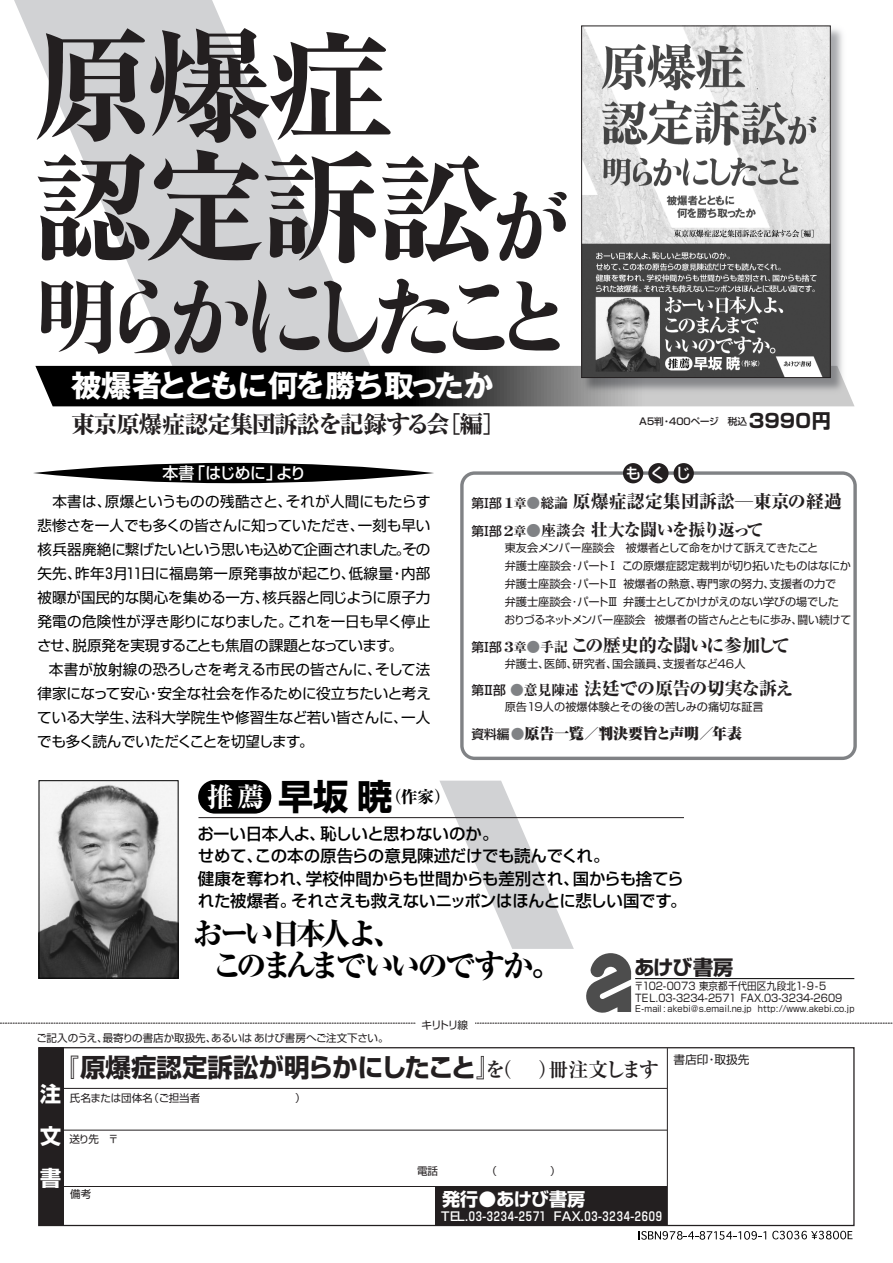
<style>
.page{position:relative;width:893px;height:1263px;background:#fff}
.page>*{position:absolute;margin:0;border:0;box-sizing:border-box;transform-origin:0 0}
.t1{font:800 30.9px/31.7px "Ryumin";letter-spacing:-.135em;color:#000}
.t2{font:700 30.3px "Gothic MB101";letter-spacing:-.055em;color:#fff}
.t3{font:700 25.5px "Shin Go";color:#231f20}
.t4{font:800 23.85px "Ryumin";letter-spacing:-.06em;color:#231f20}
.t5{font:700 21px/42.2px "Shin Go";color:#fff;text-align:justify}
.t6{font:700 20.1px "Shin Go";letter-spacing:-.025em;color:#231f20}
.t7{font:700 19.95px "Ryumin";letter-spacing:-.115em;color:#231f20}
.t8{font:800 18px "Ryumin";letter-spacing:-.015em;color:#231f20}
.t9{font:800 18px "Ryumin";letter-spacing:-.05em;color:#231f20}
.t10{font:800 18px "Ryumin";letter-spacing:-.04em;color:#231f20}
.t11{font:700 18px "Shin Go";color:#fff}
.t12{font:800 16.95px "Ryumin";letter-spacing:-.065em;color:#231f20}
.t13{font:800 16.8px "Ryumin";color:#000}
.t14{font:500 16.5px/22.5px "Shin Go";letter-spacing:-.02em;color:#000}
.t15{font:500 15.9px "Shin Go";letter-spacing:-.07em;color:#fff}
.t16{font:500 15.3px "Shin Go";color:#fff}
.t17{font:900 14.85px "Ryumin";color:#231f20}
.t18{font:14.55px/23.9px "Shin Go";letter-spacing:-.02em;color:#000;text-align:justify}
.t19{font:500 12.15px "Shin Go";letter-spacing:-.42em;color:#fff}
.t20{font:11.7px "Shin Go";color:#231f20}
.t21{font:11.1px/18px "Shin Go";color:#231f20}
.t22{font:10.65px "Shin Go";letter-spacing:-.11em;color:#231f20}
.t23{font:10.5px "Shin Go";color:#231f20}
.t24{font:10.5px/12.1px "Shin Go";color:#231f20;scale:.9 1}
.t25{font:500 9.6px "Shin Go";color:#231f20}
.t26{font:8.7px "Shin Go";color:#231f20;scale:.95 1}
.s1{font-weight:700;font-size:19.2px}
.s2{font-size:26.85px;color:#fff}
.s3{font-family:"Shin Go";font-weight:700;font-size:35.25px}
.s4{font-family:"Shin Go";font-weight:500;font-size:12.75px}
.s5{font-family:"Midashi Min MA31";font-weight:400;font-size:14.85px}
.s6{font-size:12.75px}
.s7{font-family:"Shin Go";font-weight:400;font-size:13.8px;color:#808285}
.s8{font-size:13.8px}
.s9{font-family:"Shin Go";font-weight:400;font-size:14.85px;color:#808285}
.s10{font-size:14.85px}
.s11{font-family:"Ryumin";font-size:19.95px}
</style>
<div class="page">
<svg style="left:439px;top:781px;width:135px;height:168px"></svg>
<div style="left:460px;top:471px;width:397px;height:289px;border:3px solid #808285;border-radius:13px"></div>
<div style="left:38px;top:1047px;width:817px;height:179px;border:1px solid #231f20"></div>
<div style="left:39px;top:1048px;width:25px;height:178px;background:#231f20"></div>
<hr style="left:667px;top:1048px;width:1px;height:177px;background:#231f20">
<hr style="left:63px;top:1088px;width:604px;height:1px;background:#231f20">
<hr style="left:63px;top:1186px;width:604px;height:1px;background:#231f20">
<hr style="left:63px;top:1130px;width:604px;height:1px;background:#231f20">
<hr style="left:198px;top:817px;width:486px;height:1px;background:#231f20">
<svg style="left:0;top:1023px;width:893px;height:1px"></svg>
<div style="left:416px;top:1017px;width:59px;height:13px;background:#fff"></div>
<div style="left:623px;top:463px;width:20px;height:20px;background:#231f20;border-radius:50%"></div>
<div style="left:648px;top:463px;width:21px;height:20px;background:#231f20;border-radius:50%"></div>
<div style="left:674px;top:463px;width:20px;height:20px;background:#231f20;border-radius:50%"></div>
<svg style="left:33px;top:463px;width:401px;height:20px;background:#232323"></svg>
<div style="left:436px;top:1187px;width:231px;height:38px;background:#231f20"></div>
<svg style="left:639px;top:1231px;width:127px;height:9px"></svg>
<svg style="left:772px;top:1231px;width:80px;height:8px"></svg>
<div style="left:198px;top:780px;width:73px;height:34px;background:#000;border-radius:17px"></div>
<svg style="left:14px;top:0;width:365px;height:366px"></svg>
<svg style="left:37px;top:28px;width:354px;height:115px"></svg>
<svg style="left:38px;top:150px;width:338px;height:113px"></svg>
<svg style="left:382px;top:156px;width:152px;height:106px"></svg>
<svg style="left:41px;top:281px;width:73px;height:73px"></svg>
<svg style="left:120px;top:279px;width:414px;height:75px"></svg>
<svg style="left:35px;top:366px;width:499px;height:40px;background:#111"></svg>
<img style="left:41px;top:782px;width:135px;height:194px">
<div style="left:39px;top:780px;width:139px;height:198px;border:1px solid #000"></div>
<svg style="left:586px;top:953px;width:45px;height:60px"></svg>
<img style="left:534px;top:25px;width:321px;height:382px">
<img style="left:583px;top:28px;width:246px;height:348px">
<div style="left:581px;top:26px;width:250px;height:352px;border:1px solid #231f20"></div>
<hr style="left:635px;top:978px;width:219px;height:1px;background:#000">
<h2 class="t2" style="left:71px;top:364px;width:424px">被爆者とともに何を勝ち取ったか</h2>
<h3 class="t4" style="left:71px;top:409px;width:437px">東京原爆症認定集団訴訟を記録する会［編］</h3>
<p class="t25" style="left:639px;top:415px;width:193px">A5判・400ページ 税込 <span class="s1">3990円</span></p>
<p class="t15" style="left:163px;top:462px;width:145px">本書「はじめに」より</p>
<p class="t16" style="left:626px;top:463px;width:41px">もく</p>
<p class="t16" style="left:676px;top:463px;width:17px">じ</p>
<p class="t18" style="left:37px;top:489px;width:395px;text-indent:15px">本書は、原爆というものの残酷さと、それが人間にもたらす悲惨さを一人でも多くの皆さんに知っていただき、一刻も早い核兵器廃絶に繋げたいという思いも込めて企画されました。その矢先、昨年３月１１日に福島第一原発事故が起こり、低線量・内部被曝が国民的な関心を集める一方、核兵器と同じように原子力発電の危険性が浮き彫りになりました。これを一日も早く停止させ、脱原発を実現することも焦眉の課題となっています。</p>
<p class="t18" style="left:37px;top:656px;width:395px;text-indent:12px">本書が放射線の恐ろしさを考える市民の皆さんに、そして法律家になって安心・安全な社会を作るために役立ちたいと考えている大学生、法科大学院生や修習生など若い皆さんに、一人でも多く読んでいただくことを切望します。</p>
<p class="t13" style="left:207px;top:786px;width:245px"><span class="s2">推薦</span><span class="s3">早坂暁</span>（作家）</p>
<p class="t8" style="left:471px;top:490px;width:372px"><span class="s4">第Ⅰ部</span> <span class="s5">1</span><span class="s6">章</span><span class="s7">●</span><span class="s8">総論</span>原爆症認定集団訴訟―東京の経過</p>
<p class="t12" style="left:471px;top:519px;width:294px"><span class="s4">第Ⅰ部</span> <span class="s5">2</span><span class="s6">章</span><span class="s9">●</span><span class="s10">座談会</span>壮大な闘いを振り返って</p>
<p class="t21" style="left:505px;top:538px;width:348px">東友会メンバー座談会 被爆者として命をかけて訴えてきたこと<br>弁護士座談会･パートⅠ この原爆症認定裁判が切り拓いたものはなにか弁護士座談会･パートⅡ 被爆者の熱意、専門家の努力、支援者の力で<br>弁護士座談会･パートⅢ 弁護士としてかけがえのない学びの場でしたおりづるネットメンバー座談会 被爆者の皆さんとともに歩み、闘い続けて</p>
<p class="t9" style="left:471px;top:634px;width:320px"><span class="s4">第Ⅰ部</span> <span class="s5">3</span><span class="s6">章</span><span class="s7">●</span><span class="s8">手記</span>この歴史的な闘いに参加して</p>
<p class="t21" style="left:505px;top:654px;width:242px">弁護士、医師、研究者、国会議員、支援者など46人</p>
<p class="t10" style="left:471px;top:677px;width:324px"><span class="s4">第Ⅱ部</span> <span class="s7">●</span><span class="s8">意見陳述</span>法廷での原告の切実な訴え</p>
<p class="t21" style="left:505px;top:697px;width:260px">原告19人の被爆体験とその後の苦しみの痛切な証言</p>
<p class="t17" style="left:471px;top:724px;width:272px"><span class="s4">資料編</span><span class="s7">●</span>原告一覧／判決要旨と声明／年表</p>
<p class="t14" style="left:198px;top:822px;width:490px">おーい日本人よ、恥しいと思わないのか。<br>せめて、この本の原告らの意見陳述だけでも読んでくれ。<br>健康を奪われ、学校仲間からも世間からも差別され、国からも捨てられた被爆者。それさえも救えないニッポンはほんとに悲しい国です。</p>
<h1 class="t1" style="left:213px;top:917px;width:351px;text-indent:-19px">おーい日本人よ、<br>このまんまでいいのですか。</h1>
<h3 class="t6" style="left:634px;top:954px;width:100px">あけび書房</h3>
<p class="t24" style="left:634px;top:979px;width:233px">〒102-0073 東京都千代田区九段北1-9-5<br>TEL.03-3234-2571 FAX.03-3234-2609</p>
<p class="t26" style="left:635px;top:1003px;width:232px">E-mail : akebi@s.email.ne.jp http://www.akebi.co.jp</p>
<p class="t23" style="left:37px;top:1030px;width:353px">ご記入のうえ、最寄りの書店か取扱先、あるいはあけび書房へご注文下さい。</p>
<p class="t22" style="left:422px;top:1017px;width:48px">キリトリ線</p>
<h3 class="t5" style="left:40px;top:1072px;width:23px">注文書</h3>
<h3 class="t3" style="left:55px;top:1050px;width:458px">『原爆症認定訴訟が明らかにしたこと』<span class="s11">を（</span></h3>
<h3 class="t7" style="left:538px;top:1057px;width:122px">）冊注文します</h3>
<p class="t23" style="left:70px;top:1091px;width:132px">氏名または団体名（ご担当者</p>
<p class="t23" style="left:295px;top:1091px;width:12px">）</p>
<p class="t23" style="left:69px;top:1132px;width:51px">送り先 〒</p>
<p class="t23" style="left:70px;top:1187px;width:23px">備考</p>
<p class="t23" style="left:417px;top:1164px;width:23px">電話</p>
<p class="t23" style="left:487px;top:1164px;width:12px">（</p>
<p class="t23" style="left:550px;top:1164px;width:12px">）</p>
<p class="t19" style="left:441px;top:1209px;width:225px">TEL.０３-３２３４-２５７１ＦＡＸ.０３-３２３４-２６０９</p>
<p class="t11" style="left:442px;top:1187px;width:145px">発行●あけび書房</p>
<p class="t20" style="left:673px;top:1052px;width:78px">書店印・取扱先</p>
</div>
